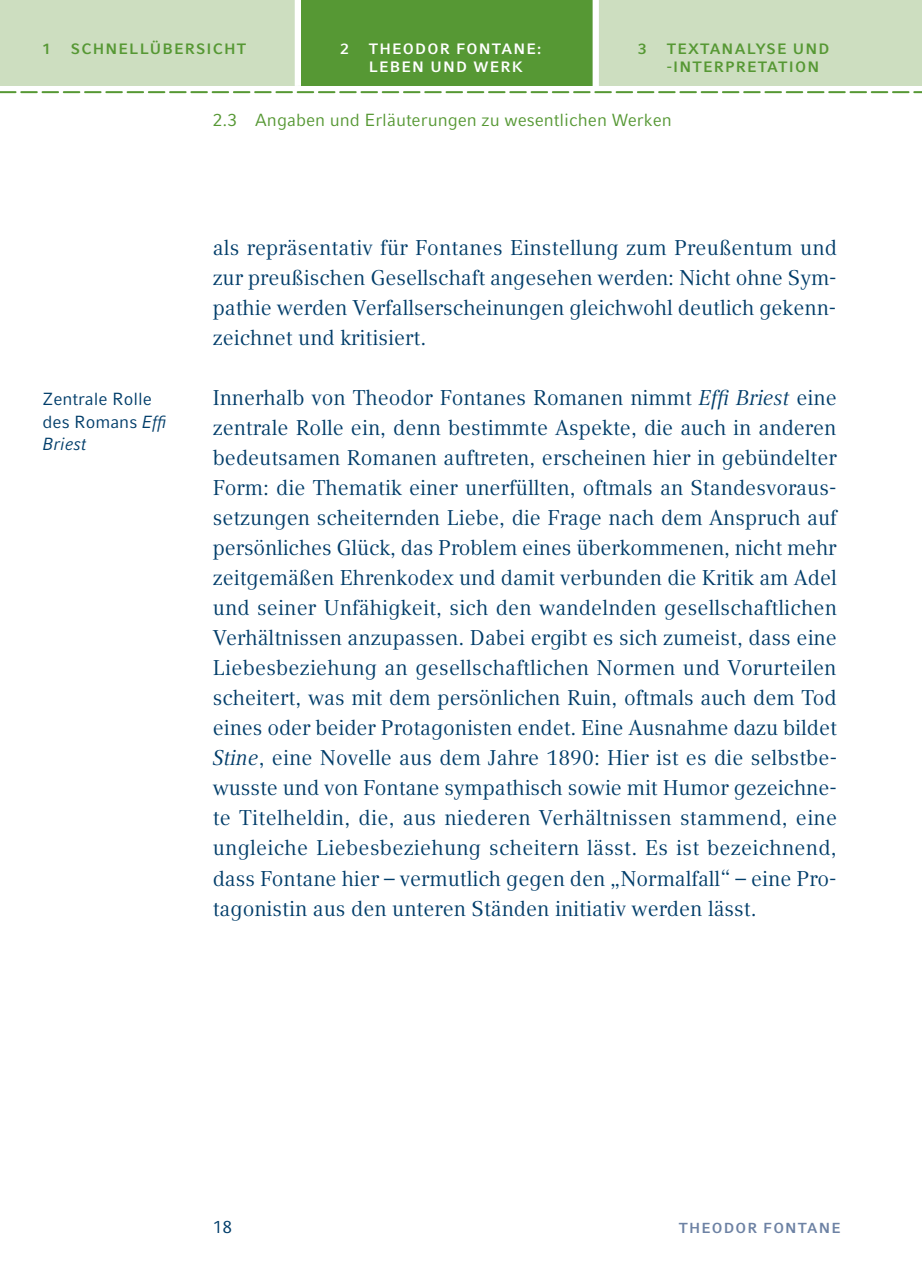
<style>
.page{position:relative;width:922px;height:1276px;background:#fff}
.page>*{position:absolute;margin:0;border:0;box-sizing:border-box;transform-origin:0 0}
.t1{font:21.25px/30px "Compatil Text LT Pro";color:#003d6a;text-align:justify}
.t2{font:17.5px "Compatil Fact LT Pro";color:#569834}
.t3{font:17.5px/22.5px "Compatil Fact LT Pro";color:#003d6a}
.t4{font:700 15px "Compatil Fact LT Pro";color:#569834}
.t5{font:700 15px "Compatil Fact LT Pro";color:#fff}
.t6{font:700 14.5px "Compatil Fact LT Pro";color:#6d82a4}
.s1{font-style:italic}
</style>
<div class="page">
<div style="left:0;top:0;width:921px;height:85px;background:#cddec0"></div>
<div style="left:298px;top:0;width:297px;height:85px;background:#569834"></div>
<div style="left:295px;top:0;width:6px;height:86px;background:#fff"></div>
<div style="left:592px;top:0;width:6px;height:88px;background:#fff"></div>
<svg style="left:0;top:91px;width:921px;height:2px"></svg>
<p class="t4" style="left:43px;top:40px;width:22px">1 SCHNELLÜBERSICHT</p>
<p class="t5" style="left:340px;top:40px;width:23px">2 THEODOR</p>
<p class="t5" style="left:456px;top:40px;width:13px">FONTANE</p>
<p class="t5" style="left:537px;top:40px;width:6px">:</p>
<p class="t5" style="left:369px;top:58px;width:22px">LEBEN</p>
<p class="t5" style="left:430px;top:58px;width:13px">UND</p>
<p class="t5" style="left:473px;top:58px;width:28px">WERK</p>
<p class="t4" style="left:638px;top:40px;width:10px">3</p>
<p class="t4" style="left:666px;top:40px;width:23px">TEXTANALYSE</p>
<p class="t4" style="left:792px;top:40px;width:13px">UND</p>
<p class="t4" style="left:666px;top:58px;width:18px">-INTERPRETATION</p>
<p class="t2" style="left:213px;top:110px;width:460px">2.3 Angaben und Erläuterungen zu wesentlichen Werken</p>
<p class="t3" style="left:43px;top:388px;width:126px">Zentrale Rolle des Romans <span class="s1">Effi<br>Briest</span></p>
<p class="t1" style="left:213px;top:233px;width:625px">als repräsentativ für Fontanes Einstellung zum Preußentum und zur preußischen Gesellschaft angesehen werden: Nicht ohne Sym&shy;pathie werden Verfallserscheinungen gleichwohl deutlich gekenn&shy;zeichnet und kritisiert.</p>
<p class="t1" style="left:213px;top:383px;width:625px">Innerhalb von Theodor Fontanes Romanen nimmt <span class="s1">Effi Briest</span> eine zentrale Rolle ein, denn bestimmte Aspekte, die auch in anderen bedeutsamen Romanen auftreten, erscheinen hier in gebündelter Form: die Thematik einer unerfüllten, oftmals an Standesvoraus&shy;setzungen scheiternden Liebe, die Frage nach dem Anspruch auf persönliches Glück, das Problem eines überkommenen, nicht mehr zeitgemäßen Ehrenkodex und damit verbunden die Kritik am Adel und seiner Unfähigkeit, sich den wandelnden gesellschaftlichen Verhältnissen anzupassen. Dabei ergibt es sich zumeist, dass eine Liebesbeziehung an gesellschaftlichen Normen und Vorurteilen scheitert, was mit dem persönlichen Ruin, oftmals auch dem Tod eines oder beider Protagonisten endet. Eine Ausnahme dazu bildet <span class="s1">Stine</span>, eine Novelle aus dem Jahre 1890: Hier ist es die selbstbe&shy;wusste und von Fontane sympathisch sowie mit Humor gezeichne&shy;te Titelheldin, die, aus niederen Verhältnissen stammend, eine ungleiche Liebesbeziehung scheitern lässt. Es ist bezeichnend, dass Fontane hier – vermutlich gegen den „Normalfall“ – eine Pro&shy;tagonistin aus den unteren Ständen initiativ werden lässt.</p>
<p class="t3" style="left:213px;top:1216px;width:21px">18</p>
<p class="t6" style="left:678px;top:1219px;width:23px">THEODOR</p>
<p class="t6" style="left:763px;top:1219px;width:22px">FONTANE</p>
</div>
